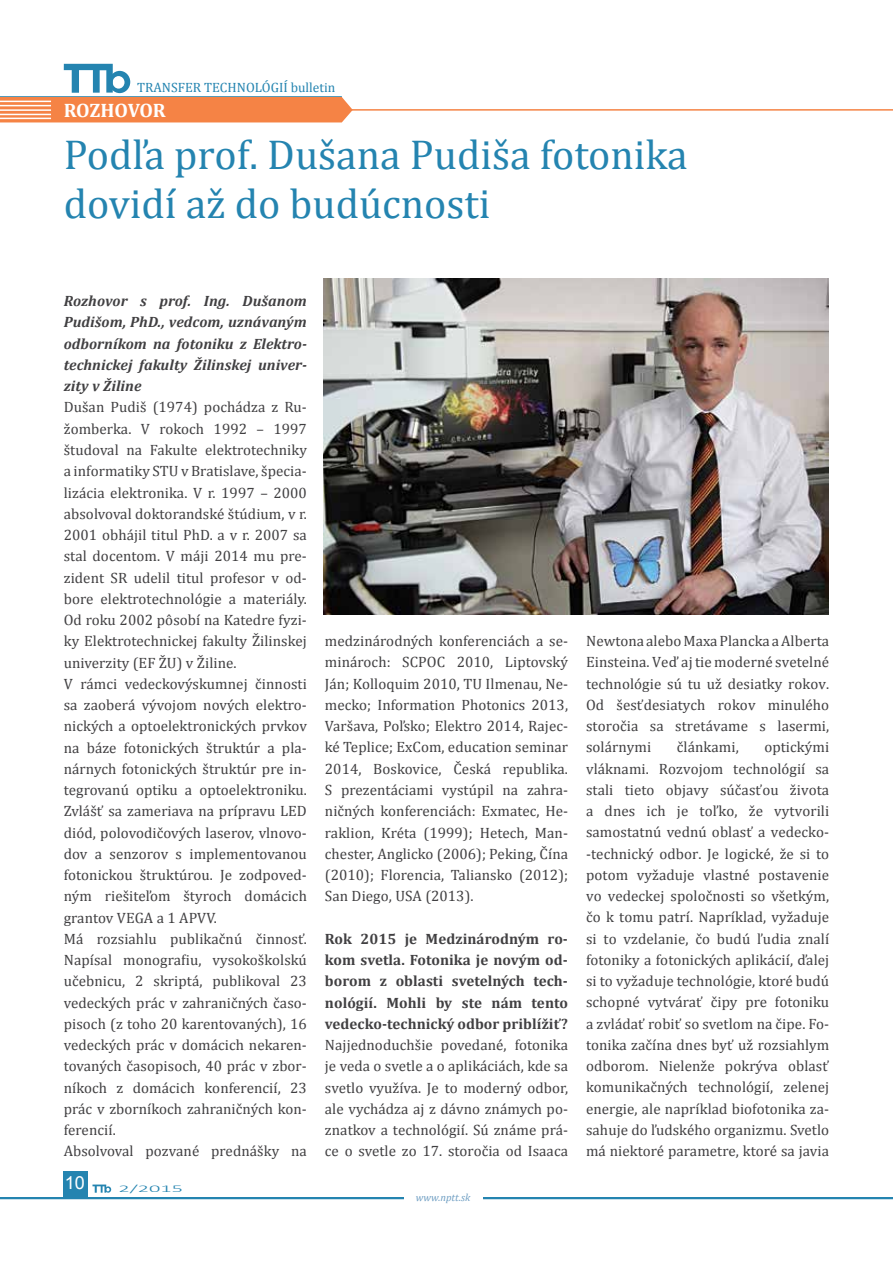
<style>
.page{position:relative;width:893px;height:1263px;background:#fff}
.page>*{position:absolute;margin:0;border:0;box-sizing:border-box;transform-origin:0 0}
.t1{font:42px/49.5px "Cambria";color:#2484b0}
.t2{font:700 19.5px "Cambria";color:#fff}
.t3{font:18px "Arial";color:#fff}
.t4{font:15px/21.3px "Cambria";letter-spacing:.005em;color:#414042;text-align:justify}
.t5{font:700 15px/21.3px "Cambria";letter-spacing:.005em;color:#414042;text-align:justify}
.t6{font:italic 700 15px/21.3px "Cambria";letter-spacing:.005em;color:#414042;text-align:justify}
.t7{font:13.5px "Cambria";color:#2484b0}
.t8{font:italic 10.5px "Cambria";color:#709fc3}
.t9{font:300 10.35px "Calibri";color:#2484b0;scale:2.16 1}
</style>
<div class="page">
<hr style="left:334px;top:109px;width:559px;height:2px;background:#f58345">
<hr style="left:0;top:1197px;width:893px;height:2px;background:#2484b0">
<div style="left:63px;top:1171px;width:25px;height:27px;background:#2484b0"></div>
<svg style="left:0;top:64px;width:353px;height:58px"></svg>
<hr style="left:0;top:105px;width:51px;height:1px;background:#fff">
<hr style="left:0;top:109px;width:51px;height:2px;background:#fff">
<hr style="left:0;top:101px;width:51px;height:1px;background:#fff">
<hr style="left:0;top:118px;width:51px;height:1px;background:#fff">
<hr style="left:0;top:114px;width:51px;height:1px;background:#fff">
<div style="left:404px;top:1190px;width:78px;height:14px;background:#fff"></div>
<svg style="left:92px;top:1184px;width:19px;height:9px"></svg>
<img style="left:323px;top:279px;width:505px;height:335px">
<p class="t7" style="left:137px;top:79px;width:200px">Transfer technológií bulletin</p>
<h2 class="t2" style="left:64px;top:97px;width:100px">rozhovor</h2>
<h1 class="t1" style="left:64px;top:129px;width:625px">Podľa prof. Dušana Pudiša fotonika dovidí až do budúcnosti</h1>
<p class="t6" style="left:64px;top:290px;width:245px">Rozhovor s prof. Ing. Dušanom Pudišom, PhD., vedcom, uznávaným odborníkom na fotoniku z Elektro&shy;technickej fakulty Žilinskej univer&shy;zity v Žiline</p>
<p class="t4" style="left:64px;top:397px;width:245px;text-align:left">Dušan Pudiš (1974) pochádza z Ru&shy;žomberka. V rokoch 1992 – 1997 študoval na Fakulte elektrotechniky a informatiky STU v Bratislave, špecia&shy;lizácia elektronika. V r. 1997 – 2000 absolvoval doktorandské štúdium, v r.<br>2001 obhájil titul PhD. a v r. 2007 sa stal docentom. V máji 2014 mu pre&shy;zident SR udelil titul profesor v od&shy;bore elektrotechnológie a materiály.<br>Od roku 2002 pôsobí na Katedre fyzi&shy;ky Elektrotechnickej fakulty Žilinskej univerzity (EF ŽU) v Žiline.<br>V rámci vedeckovýskumnej činnosti sa zaoberá vývojom nových elektro&shy;nických a optoelektronických prvkov na báze fotonických štruktúr a pla&shy;nárnych fotonických štruktúr pre in&shy;tegrovanú optiku a optoelektroniku.<br>Zvlášť sa zameriava na prípravu LED diód, polovodičových laserov, vlnovo&shy;dov a senzorov s implementovanou fotonickou štruktúrou. Je zodpoved&shy;ným riešiteľom štyroch domácich grantov VEGA a 1 APVV.<br>Má rozsiahlu publikačnú činnosť.<br>Napísal monografiu, vysokoškolskú učebnicu, 2 skriptá, publikoval 23 vedeckých prác v zahraničných časo&shy;pisoch (z toho 20 karentovaných), 16 vedeckých prác v domácich nekaren&shy;tovaných časopisoch, 40 prác v zbor&shy;níkoch z domácich konferencií, 23 prác v zborníkoch zahraničných kon&shy;ferencií.<br>Absolvoval pozvané prednášky na</p>
<p class="t3" style="left:65px;top:1171px;width:22px">10</p>
<p class="t9" style="left:119px;top:1182px;width:31px">2/2015</p>
<p class="t4" style="left:325px;top:630px;width:245px">medzinárodných konferenciách a se&shy;minároch: SCPOC 2010, Liptovský Ján; Kolloquim 2010, TU Ilmenau, Ne&shy;mecko; Information Photonics 2013, Varšava, Poľsko; Elektro 2014, Rajec&shy;ké Teplice; ExCom, education seminar 2014, Boskovice, Česká republika.<br>S prezentáciami vystúpil na zahra&shy;ničných konferenciách: Exmatec, He&shy;raklion, Kréta (1999); Hetech, Man&shy;chester, Anglicko (2006); Peking, Čína (2010); Florencia, Taliansko (2012); San Diego, USA (2013).</p>
<p class="t5" style="left:325px;top:927px;width:245px">Rok 2015 je Medzinárodným ro&shy;kom svetla. Fotonika je novým od&shy;borom z oblasti svetelných tech&shy;nológií. Mohli by ste nám tento vedecko-technický odbor priblížiť?</p>
<p class="t4" style="left:325px;top:1034px;width:245px">Najjednoduchšie povedané, fotonika je veda o svetle a o aplikáciách, kde sa svetlo využíva. Je to moderný odbor, ale vychádza aj z dávno známych po&shy;znatkov a technológií. Sú známe prá&shy;ce o svetle zo 17. storočia od Isaaca</p>
<p class="t8" style="left:416px;top:1190px;width:56px">www.nptt.sk</p>
<p class="t4" style="left:586px;top:630px;width:245px">Newtona alebo Maxa Plancka aAlberta Einsteina. Veď aj tie moderné svetelné technológie sú tu už desiatky rokov.<br>Od šesťdesiatych rokov minulého storočia sa stretávame s lasermi, solárnymi</p>
<p class="t4" style="left:677px;top:736px;width:63px">článkami,</p>
<p class="t4" style="left:586px;top:736px;width:245px;text-indent:178px">optickými vláknami. Rozvojom technológií sa stali tieto objavy súčasťou života a dnes ich je toľko, že vytvorili samostatnú vednú oblasť a vedecko--technický odbor. Je logické, že si to potom vyžaduje vlastné postavenie vo vedeckej spoločnosti so všetkým, čo k tomu patrí. Napríklad, vyžaduje si to vzdelanie, čo budú ľudia znalí fotoniky a fotonických aplikácií, ďalej si to vyžaduje technológie, ktoré budú schopné vytvárať čipy pre fotoniku a zvládať robiť so svetlom na čipe. Fo&shy;tonika začína dnes byť už rozsiahlym odborom. Nielenže pokrýva oblasť komunikačných technológií, zelenej energie, ale napríklad biofotonika za&shy;sahuje do ľudského organizmu. Svetlo má niektoré parametre, ktoré sa javia</p>
</div>
